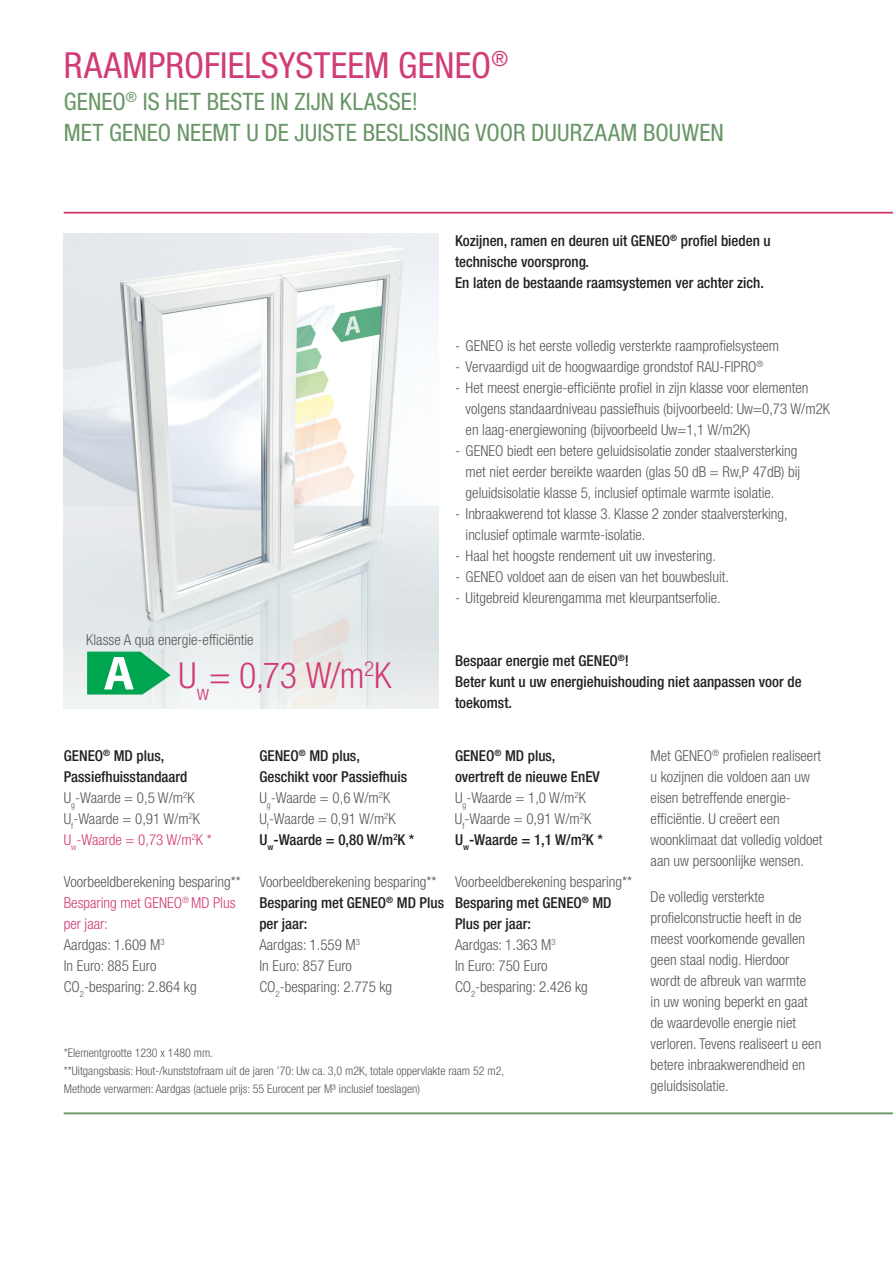
<style>
.page{position:relative;width:893px;height:1263px;background:#fff}
.page>*{position:absolute;margin:0;border:0;box-sizing:border-box;transform-origin:0 0}
.t1{font:condensed 36px "Helvetica Neue LT Std";letter-spacing:.005em;color:#d13c76}
.t2{font:300 condensed 36px "Helvetica Neue LT Std";color:#d13c76}
.t3{font:condensed 24px/31.5px "Helvetica Neue LT Std";letter-spacing:.005em;color:#689666}
.t4{font:300 condensed 15px/21px "Helvetica Neue LT Std";color:#57585a}
.t5{font:500 condensed 15px/21px "Helvetica Neue LT Std";color:#231f20}
.t6{font:300 condensed 12px/18px "Helvetica Neue LT Std";color:#57585a}
.s1{font-weight:500;color:#231f20}
.s2{color:#d13c76}
.s3{font-weight:300;color:#57585a}
</style>
<div class="page">
<hr style="left:64px;top:212px;width:829px;height:1px;background:#d13c76">
<hr style="left:64px;top:1113px;width:829px;height:1px;background:#689666">
<img style="left:64px;top:234px;width:374px;height:474px">
<svg style="left:87px;top:652px;width:84px;height:42px;background:#4cbe83"></svg>
<h1 class="t1" style="left:64px;top:45px;width:446px">RAAMPROFIELSYSTEEM GENEO<sup>®</sup></h1>
<h2 class="t3" style="left:64px;top:86px;width:662px">GENEO<sup>®</sup> IS HET BESTE IN ZIJN KLASSE!<br>MET GENEO NEEMT U DE JUISTE BESLISSING VOOR DUURZAAM BOUWEN</h2>
<p class="t5" style="left:455px;top:230px;width:317px">Kozijnen, ramen en deuren uit GENEO<sup>®</sup> profiel bieden u technische voorsprong.<br>En laten de bestaande raamsystemen ver achter zich.</p>
<p class="t4" style="left:86px;top:629px;width:169px">Klasse A qua energie-efficiëntie</p>
<h1 class="t2" style="left:178px;top:654px;width:214px">U<sub>w</sub>= 0,73 W/m<sup>2</sup>K</h1>
<p class="t4" style="left:455px;top:335px;width:326px">- GENEO is het eerste volledig versterkte raamprofielsysteem</p>
<p class="t4" style="left:455px;top:356px;width:310px">- Vervaardigd uit de hoogwaardige grondstof RAU-FIPRO<sup>®</sup></p>
<p class="t4" style="left:466px;top:377px;width:366px;text-indent:-11px">- Het meest energie-efficiënte profiel in zijn klasse voor elementen volgens standaardniveau passiefhuis (bijvoorbeeld: Uw=0,73 W/m2K en laag-energiewoning (bijvoorbeeld Uw=1,1 W/m2K)</p>
<p class="t4" style="left:466px;top:440px;width:336px;text-indent:-11px">- GENEO biedt een betere geluidsisolatie zonder staalversterking met niet eerder bereikte waarden (glas 50 dB = Rw,P 47dB) bij geluidsisolatie klasse 5, inclusief optimale warmte isolatie.</p>
<p class="t4" style="left:466px;top:503px;width:324px;text-indent:-11px">- Inbraakwerend tot klasse 3. Klasse 2 zonder staalversterking, inclusief optimale warmte-isolatie.</p>
<p class="t4" style="left:455px;top:545px;width:263px">- Haal het hoogste rendement uit uw investering.</p>
<p class="t4" style="left:455px;top:566px;width:276px">- GENEO voldoet aan de eisen van het bouwbesluit.</p>
<p class="t4" style="left:455px;top:587px;width:267px">- Uitgebreid kleurengamma met kleurpantserfolie.</p>
<p class="t5" style="left:455px;top:650px;width:348px">Bespaar energie met GENEO<sup>®</sup>!<br>Beter kunt u uw energiehuishouding niet aanpassen voor de toekomst.</p>
<p class="t4" style="left:64px;top:745px;width:149px"><span class="s1">GENEO</span><sup>®</sup> <span class="s1">MD plus,<br>Passiefhuisstandaard<br></span>U<sub>g</sub>-Waarde = 0,5 W/m<sup>2</sup>K<br>U<sub>f</sub>-Waarde = 0,91 W/m<sup>2</sup>K<br><span class="s2">U</span><sub>w</sub><span class="s2">-Waarde = 0,73 W/m</span><sup>2</sup><span class="s2">K *</span></p>
<p class="t4" style="left:64px;top:871px;width:179px">Voorbeeldberekening besparing**<br><span class="s2">Besparing met GENEO</span><sup>®</sup> <span class="s2">MD Plus per jaar:<br></span>Aardgas: 1.609 M<sup>3<br></sup>In Euro: 885 Euro<br>CO<sub>2</sub>-besparing: 2.864 kg</p>
<p class="t5" style="left:259px;top:745px;width:157px">GENEO<sup>®</sup> MD plus,<br>Geschikt voor Passiefhuis<br><span class="s3">U</span><sub>g</sub><span class="s3">-Waarde = 0,6 W/m</span><sup>2</sup><span class="s3">K<br>U</span><sub>f</sub><span class="s3">-Waarde = 0,91 W/m</span><sup>2</sup><span class="s3">K<br></span>U<sub>w</sub>-Waarde = 0,80 W/m<sup>2</sup>K *</p>
<p class="t4" style="left:259px;top:871px;width:186px">Voorbeeldberekening besparing**<br><span class="s1">Besparing met GENEO</span><sup>®</sup> <span class="s1">MD Plus per jaar:<br></span>Aardgas: 1.559 M<sup>3<br></sup>In Euro: 857 Euro<br>CO<sub>2</sub>-besparing: 2.775 kg</p>
<p class="t5" style="left:455px;top:745px;width:149px">GENEO<sup>®</sup> MD plus, overtreft de nieuwe EnEV<br><span class="s3">U</span><sub>g</sub><span class="s3">-Waarde = 1,0 W/m</span><sup>2</sup><span class="s3">K<br>U</span><sub>f</sub><span class="s3">-Waarde = 0,91 W/m</span><sup>2</sup><span class="s3">K<br></span>U<sub>w</sub>-Waarde = 1,1 W/m<sup>2</sup>K *</p>
<p class="t4" style="left:455px;top:871px;width:179px">Voorbeeldberekening besparing**<br><span class="s1">Besparing met GENEO</span><sup>®</sup> <span class="s1">MD<br>Plus per jaar:<br></span>Aardgas: 1.363 M<sup>3<br></sup>In Euro: 750 Euro<br>CO<sub>2</sub>-besparing: 2.426 kg</p>
<p class="t6" style="left:64px;top:1043px;width:442px">*Elementgrootte 1230 x 1480 mm.<br>**Uitgangsbasis: Hout-/kunststofraam uit de jaren ’70: Uw ca. 3,0 m2K, totale oppervlakte raam 52 m2,<br>Methode verwarmen: Aardgas (actuele prijs: 55 Eurocent per M³ inclusief toeslagen)</p>
<p class="t4" style="left:651px;top:745px;width:173px">Met GENEO<sup>®</sup> profielen realiseert u kozijnen die voldoen aan uw eisen betreffende energie&shy;efficiëntie. U creëert een woonklimaat dat volledig voldoet aan uw persoonlijke wensen.</p>
<p class="t4" style="left:651px;top:886px;width:172px">De volledig versterkte profielconstructie heeft in de meest voorkomende gevallen geen staal nodig. Hierdoor wordt de afbreuk van warmte<br>in uw woning beperkt en gaat de waardevolle energie niet verloren. Tevens realiseert u een betere inbraakwerendheid en geluidsisolatie.</p>
</div>
